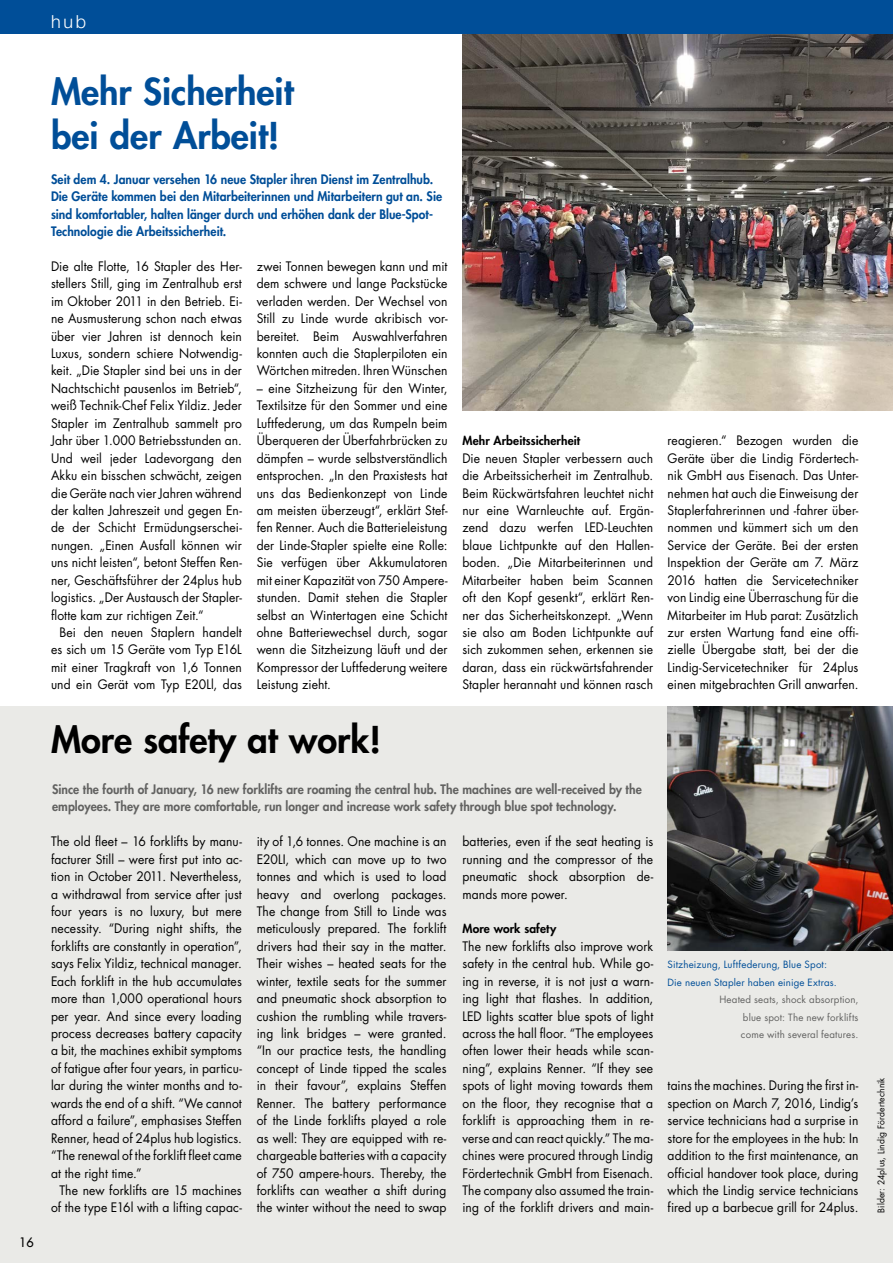
<style>
.page{position:relative;width:893px;height:1263px;background:#fff}
.page>*{position:absolute;margin:0;border:0;box-sizing:border-box;transform-origin:0 0}
.t1{font:800 36px/43.3px "Futura";color:#004e98}
.t2{font:800 36px "Futura";color:#000}
.t3{font:300 18px "Helvetica Neue LT Pro";color:#fff}
.t4{font:12.75px/17.4px "Futura";letter-spacing:.005em;color:#000;text-align:justify;scale:.95 1}
.t5{font:800 12.75px/17.4px "Futura";letter-spacing:.005em;color:#004e98;scale:.95 1}
.t6{font:800 12.75px/17.4px "Futura";letter-spacing:.005em;color:#626261;scale:.95 1}
.t7{font:12.75px "Futura";color:#000}
.t8{font:800 12px "Futura";letter-spacing:.01em;color:#000}
.t9{font:9.75px/17.4px "Futura";letter-spacing:.015em;color:#626261;text-align:justify}
.t10{font:9.75px/17.4px "Futura";letter-spacing:.015em;color:#004e98}
.t11{font:9px "Futura";letter-spacing:.015em;color:#000;scale:.95 1}
</style>
<div class="page">
<img style="left:462px;top:34px;width:431px;height:376px">
<div style="left:0;top:707px;width:893px;height:556px;background:#eaeae7"></div>
<div style="left:0;top:0;width:893px;height:34px;background:#004e98"></div>
<img style="left:668px;top:707px;width:225px;height:244px">
<h2 class="t3" style="left:51px;top:10px;width:37px">hub</h2>
<p class="t7" style="left:19px;top:1234px;width:16px">16</p>
<h1 class="t1" style="left:51px;top:70px;width:244px">Mehr Sicherheit bei der Arbeit!</h1>
<p class="t5" style="left:51px;top:170px;width:413px">Seit dem 4. Januar versehen 16 neue Stapler ihren Dienst im Zentralhub.<br>Die Geräte kommen bei den Mitarbeiterinnen und Mitarbeitern gut an. Sie sind komfortabler, halten länger durch und erhöhen dank der Blue-Spot-Technologie die Arbeitssicherheit.</p>
<p class="t4" style="left:51px;top:257px;width:202px">Die alte Flotte, 16 Stapler des Her&shy;stellers Still, ging im Zentralhub erst im Oktober 2011 in den Betrieb. Ei&shy;ne Ausmusterung schon nach etwas über vier Jahren ist dennoch kein Luxus, sondern schiere Notwendig&shy;keit. „Die Stapler sind bei uns in der Nachtschicht pausenlos im Betrieb“, weiß Technik-Chef Felix Yildiz. Jeder Stapler im Zentralhub sammelt pro Jahr über 1.000 Betriebsstunden an.<br>Und weil jeder Ladevorgang den Akku ein bisschen schwächt, zeigen die Geräte nach vier Jahren während der kalten Jahreszeit und gegen En&shy;de der Schicht Ermüdungserschei&shy;nungen. „Einen Ausfall können wir uns nicht leisten“, betont Steffen Ren&shy;ner, Geschäftsführer der 24plus hub logistics. „Der Austausch der Stapler&shy;flotte kam zur richtigen Zeit.“</p>
<p class="t4" style="left:51px;top:623px;width:202px;text-indent:9px">Bei den neuen Staplern handelt es sich um 15 Geräte vom Typ E16L mit einer Tragkraft von 1,6 Tonnen und ein Gerät vom Typ E20Ll, das</p>
<p class="t4" style="left:257px;top:257px;width:202px">zwei Tonnen bewegen kann und mit dem schwere und lange Packstücke verladen werden. Der Wechsel von Still zu Linde wurde akribisch vor&shy;bereitet. Beim Auswahlverfahren konnten auch die Staplerpiloten ein Wörtchen mitreden. Ihren Wünschen</p>
<p class="t4" style="left:257px;top:379px;width:202px">– eine Sitzheizung für den Winter, Textilsitze für den Sommer und eine Luftfederung, um das Rumpeln beim Überqueren der Überfahrbrücken zu dämpfen – wurde selbstverständlich entsprochen. „In den Praxistests hat uns das Bedienkonzept von Linde am meisten überzeugt“, erklärt Stef&shy;fen Renner. Auch die Batterieleistung der Linde-Stapler spielte eine Rolle:<br>Sie verfügen über Akkumulatoren mit einer Kapazität von 750 Ampere&shy;stunden. Damit stehen die Stapler selbst an Wintertagen eine Schicht ohne Batteriewechsel durch, sogar wenn die Sitzheizung läuft und der Kompressor der Luftfederung weitere Leistung zieht.</p>
<p class="t8" style="left:462px;top:433px;width:119px">Mehr Arbeitssicherheit</p>
<p class="t4" style="left:462px;top:449px;width:202px">Die neuen Stapler verbessern auch die Arbeitssicherheit im Zentralhub.<br>Beim Rückwärtsfahren leuchtet nicht nur eine Warnleuchte auf. Ergän&shy;zend dazu werfen LED-Leuchten blaue Lichtpunkte auf den Hallen&shy;boden. „Die Mitarbeiterinnen und Mitarbeiter haben beim Scannen oft den Kopf gesenkt“, erklärt Ren&shy;ner das Sicherheitskonzept. „Wenn sie also am Boden Lichtpunkte auf sich zukommen sehen, erkennen sie daran, dass ein rückwärtsfahrender Stapler herannaht und können rasch</p>
<h1 class="t2" style="left:51px;top:715px;width:332px">More safety at work!</h1>
<p class="t6" style="left:52px;top:780px;width:622px">Since the fourth of January, 16 new forklifts are roaming the central hub. The machines are well-received by the employees. They are more comfortable, run longer and increase work safety through blue spot technology.</p>
<p class="t4" style="left:51px;top:833px;width:202px">The old fleet – 16 forklifts by manu&shy;facturer Still – were first put into ac&shy;tion in October 2011. Nevertheless, a withdrawal from service after just four years is no luxury, but mere necessity. “During night shifts, the forklifts are constantly in operation”, says Felix Yildiz, technical manager.<br>Each forklift in the hub accumulates more than 1,000 operational hours per year. And since every loading process decreases battery capacity a bit, the machines exhibit symptoms of fatigue after four years, in particu&shy;lar during the winter months and to&shy;wards the end of a shift. “We cannot afford a failure”, emphasises Steffen Renner, head of 24plus hub logistics. “The renewal of the forklift fleet came at the right time.”</p>
<p class="t4" style="left:51px;top:1181px;width:202px;text-align:right">The new forklifts are 15 machines of the type E16l with a lifting capac-</p>
<p class="t4" style="left:257px;top:833px;width:201px">ity of 1,6 tonnes. One machine is an E20LI, which can move up to two tonnes and which is used to load heavy and overlong packages.<br>The change from Still to Linde was meticulously prepared. The forklift drivers had their say in the matter.<br>Their wishes – heated seats for the winter, textile seats for the summer and pneumatic shock absorption to cushion the rumbling while travers&shy;ing link bridges – were granted. “In our practice tests, the handling concept of Linde tipped the scales in their favour”, explains Steffen Renner. The battery performance of the Linde forklifts played a role as well: They are equipped with re&shy;chargeable batteries with a capacity of 750 ampere-hours. Thereby, the forklifts can weather a shift during the winter without the need to swap</p>
<p class="t4" style="left:462px;top:833px;width:202px">batteries, even if the seat heating is running and the compressor of the pneumatic shock absorption de&shy;mands more power.</p>
<p class="t8" style="left:462px;top:921px;width:95px">More work safety</p>
<p class="t4" style="left:462px;top:937px;width:202px">The new forklifts also improve work safety in the central hub. While go&shy;ing in reverse, it is not just a warn&shy;ing light that flashes. In addition, LED lights scatter blue spots of light across the hall floor. “The employees often lower their heads while scan&shy;ning”, explains Renner. “If they see spots of light moving towards them on the floor, they recognise that a forklift is approaching them in re&shy;verse and can react quickly.” The ma&shy;chines were procured through Lindig Fördertechnik GmbH from Eisenach.<br>The company also assumed the train&shy;ing of the forklift drivers and main-</p>
<p class="t4" style="left:668px;top:432px;width:202px">reagieren.“ Bezogen wurden die Geräte über die Lindig Fördertech&shy;nik GmbH aus Eisenach. Das Unter&shy;nehmen hat auch die Einweisung der Staplerfahrerinnen und -fahrer über&shy;nommen und kümmert sich um den Service der Geräte. Bei der ersten Inspektion der Geräte am 7. März 2016 hatten die Servicetechniker von Lindig eine Überraschung für die Mitarbeiter im Hub parat: Zusätzlich zur ersten Wartung fand eine offi&shy;zielle Übergabe statt, bei der die Lindig-Servicetechniker für 24plus einen mitgebrachten Grill anwarfen.</p>
<p class="t10" style="left:668px;top:956px;width:171px">Sitzheizung, Luftfederung, Blue Spot:<br>Die neuen Stapler haben einige Extras.</p>
<p class="t9" style="left:741px;top:991px;width:119px;text-indent:-22px">Heated seats, shock absorption, blue spot: The new forklifts come with several features.</p>
<p class="t4" style="left:668px;top:1077px;width:202px">tains the machines. During the first in&shy;spection on March 7, 2016, Lindig’s service technicians had a surprise in store for the employees in the hub: In addition to the first maintenance, an official handover took place, during which the Lindig service technicians fired up a barbecue grill for 24plus.</p>
<p class="t11" style="left:875px;top:1213px;width:144px;rotate:-90deg">Bilder: 24plus, Lindig Fördertechnik</p>
</div>
